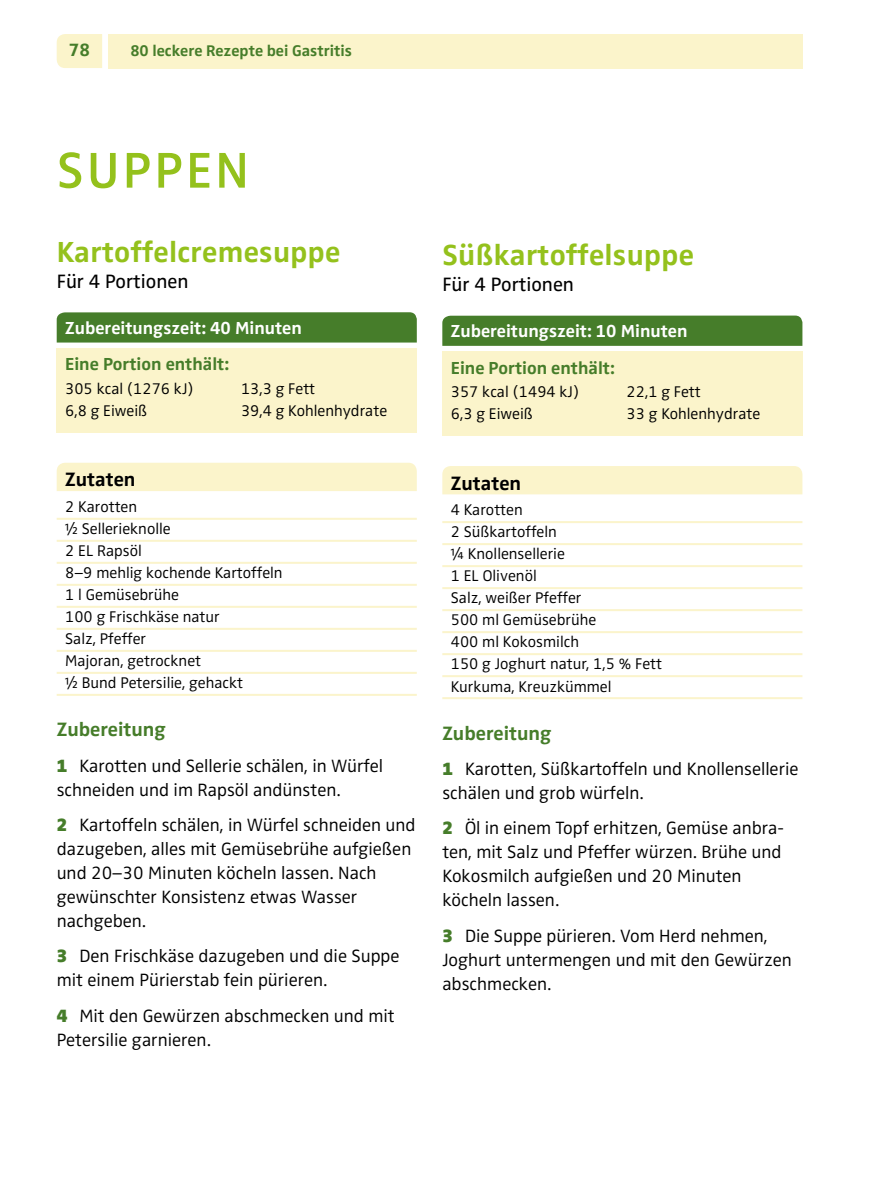
<style>
.page{position:relative;width:879px;height:1191px;background:#fff}
.page>*{position:absolute;margin:0;border:0;box-sizing:border-box;transform-origin:0 0}
.t1{font:600 52px "Zwo Pro";letter-spacing:.06em;color:#94c11c}
.t2{font:700 30px "Zwo Pro";letter-spacing:.01em;color:#94c11c}
.t3{font:20px "Zwo Pro";color:#000}
.t4{font:700 20px "Zwo Pro";color:#467d2a}
.t5{font:700 20px "Zwo Pro";color:#000}
.t6{font:300 18.4px/24px "Zwo Pro";color:#000}
.t7{font:700 18.4px "Zwo Pro";color:#467d2a}
.t8{font:700 18px "Zwo Pro";color:#fff}
.t9{font:700 18px "Zwo Pro";color:#467d2a}
.t10{font:300 16px/22px "Zwo Pro";color:#000}
.t11{font:700 16px "Zwo Pro";color:#467d2a}
.s1{font-weight:900;color:#467d2a}
</style>
<div class="page">
<div style="left:57px;top:34px;width:45px;height:34px;background:#fbf4cb"></div>
<div style="left:108px;top:34px;width:694px;height:34px;background:#fbf4cb"></div>
<hr style="left:57px;top:518px;width:360px;height:2px;background:#fbf4cb">
<hr style="left:57px;top:540px;width:360px;height:2px;background:#fbf4cb">
<hr style="left:57px;top:562px;width:360px;height:2px;background:#fbf4cb">
<hr style="left:57px;top:584px;width:360px;height:2px;background:#fbf4cb">
<hr style="left:57px;top:606px;width:360px;height:2px;background:#fbf4cb">
<hr style="left:57px;top:628px;width:360px;height:2px;background:#fbf4cb">
<hr style="left:57px;top:650px;width:360px;height:2px;background:#fbf4cb">
<hr style="left:57px;top:672px;width:360px;height:2px;background:#fbf4cb">
<hr style="left:57px;top:694px;width:360px;height:2px;background:#fbf4cb">
<div style="left:57px;top:348px;width:360px;height:85px;background:#fbf4cb"></div>
<div style="left:57px;top:312px;width:360px;height:30px;background:#467d2a"></div>
<div style="left:57px;top:463px;width:360px;height:28px;background:#fbf4cb"></div>
<hr style="left:442px;top:521px;width:360px;height:2px;background:#fbf4cb">
<hr style="left:442px;top:543px;width:360px;height:2px;background:#fbf4cb">
<hr style="left:442px;top:565px;width:360px;height:2px;background:#fbf4cb">
<hr style="left:442px;top:587px;width:360px;height:2px;background:#fbf4cb">
<hr style="left:442px;top:609px;width:360px;height:2px;background:#fbf4cb">
<hr style="left:442px;top:631px;width:360px;height:2px;background:#fbf4cb">
<hr style="left:442px;top:653px;width:360px;height:2px;background:#fbf4cb">
<hr style="left:442px;top:675px;width:360px;height:2px;background:#fbf4cb">
<hr style="left:442px;top:697px;width:360px;height:2px;background:#fbf4cb">
<div style="left:442px;top:351px;width:360px;height:85px;background:#fbf4cb"></div>
<svg style="left:442px;top:315px;width:360px;height:31px;background:#4b8030"></svg>
<div style="left:442px;top:466px;width:360px;height:28px;background:#fbf4cb"></div>
<p class="t7" style="left:69px;top:39px;width:23px">78</p>
<p class="t11" style="left:130px;top:41px;width:223px">80 leckere Rezepte bei Gastritis</p>
<h1 class="t1" style="left:57px;top:140px;width:193px">SUPPEN</h1>
<h2 class="t2" style="left:57px;top:234px;width:285px">Kartoffelcremesuppe</h2>
<p class="t3" style="left:57px;top:269px;width:133px">Für 4 Portionen</p>
<p class="t8" style="left:65px;top:317px;width:238px">Zubereitungszeit: 40 Minuten</p>
<p class="t9" style="left:65px;top:354px;width:165px">Eine Portion enthält:</p>
<p class="t10" style="left:65px;top:378px;width:130px">305 kcal (1276 kJ)<br>6,8 g Eiweiß</p>
<p class="t10" style="left:241px;top:378px;width:148px">13,3 g Fett<br>39,4 g Kohlenhydrate</p>
<p class="t5" style="left:65px;top:468px;width:72px">Zutaten</p>
<p class="t10" style="left:65px;top:496px;width:219px">2 Karotten<br>½ Sellerieknolle<br>2 EL Rapsöl<br>8–9 mehlig kochende Kartoffeln<br>1 l Gemüsebrühe<br>100 g Frischkäse natur<br>Salz, Pfeffer<br>Majoran, getrocknet<br>½ Bund Petersilie, gehackt</p>
<p class="t4" style="left:57px;top:718px;width:111px">Zubereitung</p>
<p class="t6" style="left:57px;top:754px;width:328px"><span class="s1">1</span> Karotten und Sellerie schälen, in Würfel schneiden und im Rapsöl andünsten.</p>
<p class="t6" style="left:57px;top:813px;width:360px"><span class="s1">2</span> Kartoffeln schälen, in Würfel schneiden und dazugeben, alles mit Gemüsebrühe aufgießen und 20–30 Minuten köcheln lassen. Nach gewünschter Konsistenz etwas Wasser nachgeben.</p>
<p class="t6" style="left:57px;top:944px;width:344px"><span class="s1">3</span> Den Frischkäse dazugeben und die Suppe mit einem Pürierstab fein pürieren.</p>
<p class="t6" style="left:57px;top:1004px;width:339px"><span class="s1">4</span> Mit den Gewürzen abschmecken und mit<br>Petersilie garnieren.</p>
<h2 class="t2" style="left:442px;top:237px;width:253px">Süßkartoffelsuppe</h2>
<p class="t3" style="left:442px;top:273px;width:133px">Für 4 Portionen</p>
<p class="t8" style="left:451px;top:320px;width:238px">Zubereitungszeit: 10 Minuten</p>
<p class="t9" style="left:451px;top:357px;width:165px">Eine Portion enthält:</p>
<p class="t10" style="left:451px;top:381px;width:130px">357 kcal (1494 kJ)<br>6,3 g Eiweiß</p>
<p class="t10" style="left:626px;top:381px;width:135px">22,1 g Fett<br>33 g Kohlenhydrate</p>
<p class="t5" style="left:451px;top:471px;width:72px">Zutaten</p>
<p class="t10" style="left:451px;top:499px;width:213px">4 Karotten<br>2 Süßkartoffeln<br>¼ Knollensellerie<br>1 EL Olivenöl<br>Salz, weißer Pfeffer<br>500 ml Gemüsebrühe<br>400 ml Kokosmilch<br>150 g Joghurt natur, 1,5 % Fett<br>Kurkuma, Kreuzkümmel</p>
<p class="t4" style="left:442px;top:721px;width:111px">Zubereitung</p>
<p class="t6" style="left:442px;top:757px;width:358px"><span class="s1">1</span> Karotten, Süßkartoffeln und Knollensellerie schälen und grob würfeln.</p>
<p class="t6" style="left:442px;top:816px;width:343px"><span class="s1">2</span> Öl in einem Topf erhitzen, Gemüse anbra&shy;ten, mit Salz und Pfeffer würzen. Brühe und Kokosmilch aufgießen und 20 Minuten köcheln lassen.</p>
<p class="t6" style="left:442px;top:924px;width:351px"><span class="s1">3</span> Die Suppe pürieren. Vom Herd nehmen,<br>Joghurt untermengen und mit den Gewürzen abschmecken.</p>
</div>
